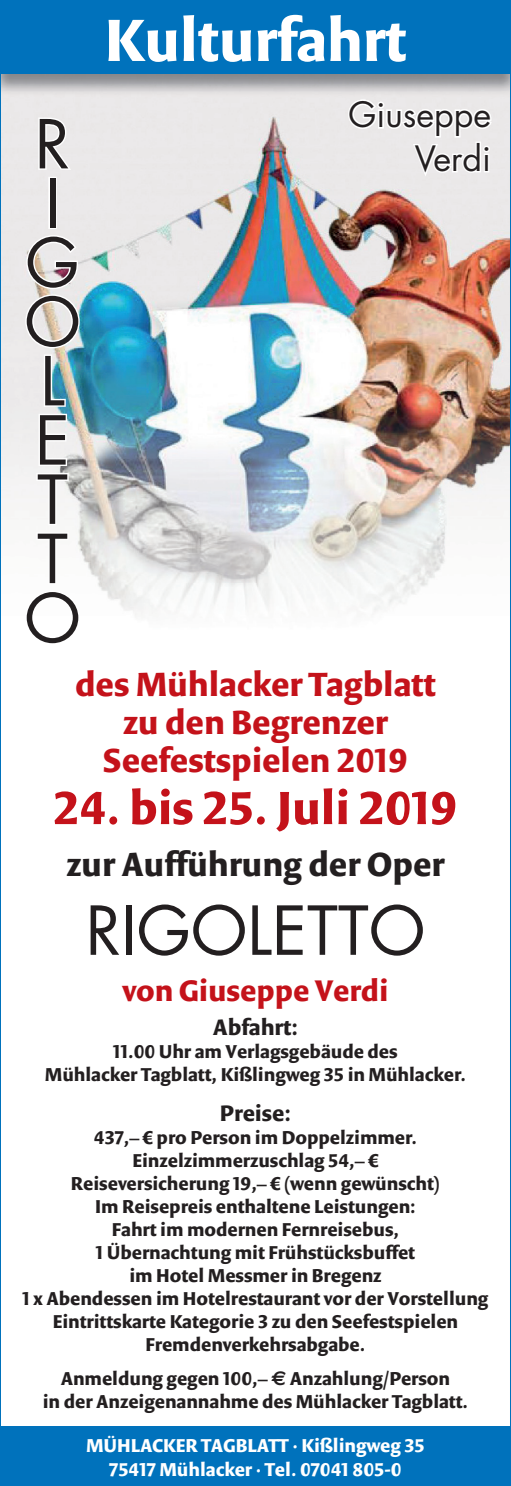
<style>
.page{position:relative;width:511px;height:1486px;background:#fff}
.page>*{position:absolute;margin:0;border:0;box-sizing:border-box;transform-origin:0 0}
.t1{font:65.6px/59.2px "Futura";color:#231f20;text-align:center}
.t2{font:700 64px "STN Versa";color:#fff}
.t3{font:700 50px "STN Versa";color:#c4121a}
.t4{font:700 36px/38px "STN Versa";color:#c4121a;text-align:center}
.t5{font:700 36px "STN Versa";color:#231f20}
.t6{font:34px/44px "Futura";color:#231f20;text-align:right}
.t7{font:700 32px "STN Versa";color:#c4121a}
.t8{font:700 24px "STN Versa";color:#231f20}
.t9{font:700 20px/23px "STN Versa";color:#231f20;text-align:center}
.t10{font:700 20px/24px "STN Versa";color:#fff;text-align:center}
.s1{font-family:"Euro Sans"}
</style>
<div class="page">
<img style="left:3px;top:96px;width:504px;height:520px">
<svg style="left:37px;top:116px;width:37px;height:55px"></svg>
<div style="left:48px;top:177px;width:9px;height:52px;border:3px solid #fff"></div>
<svg style="left:24px;top:234px;width:57px;height:382px"></svg>
<svg style="left:348px;top:99px;width:143px;height:81px"></svg>
<div style="left:483px;top:154px;width:6px;height:18px;border:3px solid #fff"></div>
<div style="left:482px;top:146px;width:7px;height:6px;border:3px solid #fff;border-radius:50%"></div>
<div style="left:0;top:0;width:510px;height:74px;background:#0072bc"></div>
<div style="left:0;top:1426px;width:510px;height:59px;background:#0072bc"></div>
<h1 class="t1" style="left:24px;top:115px;width:58px">R<br>I<br>G<br>O<br>L<br>E<br>T<br>T<br>O</h1>
<h2 class="t2" style="left:105px;top:5px;width:302px">Kulturfahrt</h2>
<h3 class="t6" style="left:348px;top:93px;width:144px">Giuseppe<br>Verdi</h3>
<h3 class="t4" style="left:75px;top:665px;width:362px">des Mühlacker Tagblatt zu den Begrenzer<br>Seefestspielen 2019</h3>
<h3 class="t3" style="left:53px;top:780px;width:405px">24. bis 25. Juli 2019</h3>
<h3 class="t5" style="left:66px;top:844px;width:379px">zur Aufführung der Oper</h3>
<h1 class="t1" style="left:86px;top:901px;width:341px">RIGOLETTO</h1>
<h3 class="t7" style="left:122px;top:972px;width:267px">von Giuseppe Verdi</h3>
<p class="t8" style="left:213px;top:1013px;width:87px">Abfahrt:</p>
<p class="t9" style="left:45px;top:1040px;width:422px">11.00 Uhr am Verlagsgebäude des<br>Mühlacker Tagblatt, Kißlingweg 35 in Mühlacker.</p>
<p class="t8" style="left:220px;top:1099px;width:72px">Preise:</p>
<p class="t9" style="left:22px;top:1126px;width:467px">437,– € pro Person im Doppelzimmer.<br>Einzelzimmerzuschlag 54,– €<br>Reiseversicherung 19,– € (wenn gewünscht)<br>Im Reisepreis enthaltene Leistungen:<br>Fahrt im modernen Fernreisebus,<br>1 Übernachtung mit Frühstücksbuffet<br>im Hotel Messmer in Bregenz<br>1 x Abendessen im Hotelrestaurant vor der Vorstellung Eintrittskarte Kategorie 3 zu den Seefestspielen Fremdenverkehrsabgabe.</p>
<p class="t9" style="left:43px;top:1367px;width:426px">Anmeldung gegen 100,– <span class="s1">€</span> Anzahlung/Person<br>in der Anzeigenannahme des Mühlacker Tagblatt.</p>
<p class="t10" style="left:86px;top:1433px;width:340px">MÜHLACKER TAGBLATT · Kißlingweg 35<br>75417 Mühlacker · Tel. 07041 805-0</p>
</div>
